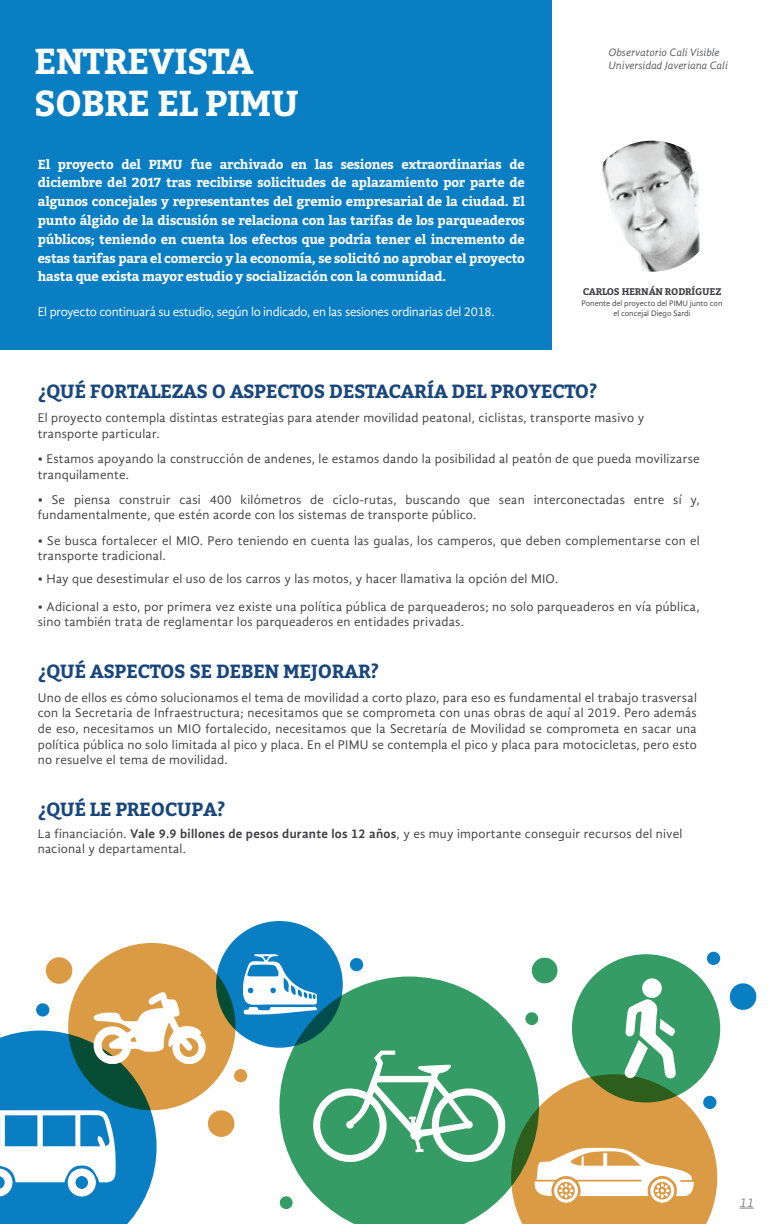
<style>
.page{position:relative;width:768px;height:1224px;background:#fff}
.page>*{position:absolute;margin:0;border:0;box-sizing:border-box;transform-origin:0 0}
.t1{font:700 35.9px "Bitter";letter-spacing:-.02em;color:#fff}
.t2{font:700 19px "Bitter";letter-spacing:-.02em;color:#19477c}
.t3{font:13px/15.6px "Gandhi Sans";letter-spacing:.02em;color:#414042}
.t4{font:700 13px/18.8px "Bitter";letter-spacing:-.02em;color:#fff;text-align:justify}
.t5{font:13px "Gandhi Sans";letter-spacing:-.02em;color:#fff}
.t6{font:italic 13px "Gandhi Sans";color:#808285}
.t7{font:italic 11px "Gandhi Sans";color:#58595b}
.t8{font:700 9.7px "Bitter";letter-spacing:-.02em;color:#414042}
.t9{font:8.2px/9.8px "Gandhi Sans";color:#414042;text-align:center}
.s1{font-weight:700}
</style>
<div class="page">
<div style="left:0;top:0;width:552px;height:350px;background:#097ec3"></div>
<img style="left:586px;top:141px;width:131px;height:131px;border-radius:65px">
<div style="left:216px;top:921px;width:127px;height:127px;background:#097ec3;border-radius:50%"></div>
<svg style="left:243px;top:954px;width:474px;height:270px"></svg>
<div style="left:68px;top:943px;width:167px;height:167px;background:#db9b45;border-radius:50%"></div>
<svg style="left:0;top:992px;width:206px;height:232px"></svg>
<svg style="left:740px;top:1208px;width:14px;height:1px"></svg>
<div style="left:532px;top:958px;width:25px;height:25px;background:#359c65;border-radius:50%"></div>
<div style="left:525px;top:1012px;width:13px;height:13px;background:#359c65;border-radius:50%"></div>
<div style="left:280px;top:1196px;width:13px;height:13px;background:#359c65;border-radius:50%"></div>
<div style="left:730px;top:983px;width:26px;height:27px;background:#097ec3;border-radius:50%"></div>
<div style="left:208px;top:1110px;width:26px;height:27px;background:#db9b45;border-radius:50%"></div>
<div style="left:46px;top:957px;width:26px;height:27px;background:#db9b45;border-radius:50%"></div>
<div style="left:234px;top:1069px;width:13px;height:13px;background:#db9b45;border-radius:50%"></div>
<div style="left:703px;top:1096px;width:13px;height:13px;background:#097ec3;border-radius:50%"></div>
<div style="left:707px;top:952px;width:13px;height:13px;background:#097ec3;border-radius:50%"></div>
<div style="left:350px;top:958px;width:13px;height:13px;background:#097ec3;border-radius:50%"></div>
<div style="left:36px;top:1003px;width:13px;height:14px;background:#097ec3;border-radius:50%"></div>
<h1 class="t1" style="left:34px;top:34px;width:221px">ENTREVISTA</h1>
<h1 class="t1" style="left:34px;top:76px;width:266px">SOBRE EL PIMU</h1>
<p class="t4" style="left:38px;top:154px;width:489px">El proyecto del PIMU fue archivado en las sesiones extraordinarias de diciembre del 2017 tras recibirse solicitudes de aplazamiento por parte de algunos concejales y representantes del gremio empresarial de la ciudad. El punto álgido de la discusión se relaciona con las tarifas de los parqueaderos públicos; teniendo en cuenta los efectos que podría tener el incremento de estas tarifas para el comercio y la economía, se solicitó no aprobar el proyecto hasta que exista mayor estudio y socialización con la comunidad.</p>
<p class="t5" style="left:38px;top:304px;width:458px">El proyecto continuará su estudio, según lo indicado, en las sesiones ordinarias del 2018.</p>
<p class="t7" style="left:609px;top:46px;width:112px">Observatorio Cali Visible</p>
<p class="t7" style="left:609px;top:59px;width:121px">Universidad Javeriana Cali</p>
<p class="t8" style="left:583px;top:284px;width:140px">CARLOS HERNÁN RODRÍGUEZ</p>
<p class="t9" style="left:581px;top:298px;width:143px">Ponente del proyecto del PIMU junto con el concejal Diego Sardi</p>
<h2 class="t2" style="left:38px;top:376px;width:561px">¿QUÉ FORTALEZAS O ASPECTOS DESTACARÍA DEL PROYECTO?</h2>
<p class="t3" style="left:38px;top:410px;width:608px">El proyecto contempla distintas estrategias para atender movilidad peatonal, ciclistas, transporte masivo y transporte particular.</p>
<p class="t3" style="left:38px;top:451px;width:664px">• Estamos apoyando la construcción de andenes, le estamos dando la posibilidad al peatón de que pueda movilizarse tranquilamente.</p>
<p class="t3" style="left:38px;top:492px;width:664px">• Se piensa construir casi 400 kilómetros de ciclo-rutas, buscando que sean interconectadas entre sí y, fundamentalmente, que estén acorde con los sistemas de transporte público.</p>
<p class="t3" style="left:38px;top:532px;width:664px">• Se busca fortalecer el MIO. Pero teniendo en cuenta las gualas, los camperos, que deben complementarse con el transporte tradicional.</p>
<p class="t3" style="left:38px;top:571px;width:522px">• Hay que desestimular el uso de los carros y las motos, y hacer llamativa la opción del MIO.</p>
<p class="t3" style="left:38px;top:599px;width:663px">• Adicional a esto, por primera vez existe una política pública de parqueaderos; no solo parqueaderos en vía pública, sino también trata de reglamentar los parqueaderos en entidades privadas.</p>
<h2 class="t2" style="left:38px;top:657px;width:343px">¿QUÉ ASPECTOS SE DEBEN MEJORAR?</h2>
<p class="t3" style="left:38px;top:690px;width:661px;text-align:justify">Uno de ellos es cómo solucionamos el tema de movilidad a corto plazo, para eso es fundamental el trabajo trasversal con la Secretaria de Infraestructura; necesitamos que se comprometa con unas obras de aquí al 2019. Pero además de eso, necesitamos un MIO fortalecido, necesitamos que la Secretaría de Movilidad se comprometa en sacar una política pública no solo limitada al pico y placa. En el PIMU se contempla el pico y placa para motocicletas, pero esto no resuelve el tema de movilidad.</p>
<h2 class="t2" style="left:38px;top:794px;width:189px">¿QUÉ LE PREOCUPA?</h2>
<p class="t3" style="left:38px;top:826px;width:646px">La financiación. <span class="s1">Vale 9.9 billones de pesos durante los 12 años</span>, y es muy importante conseguir recursos del nivel nacional y departamental.</p>
<p class="t6" style="left:740px;top:1195px;width:16px">11</p>
</div>
